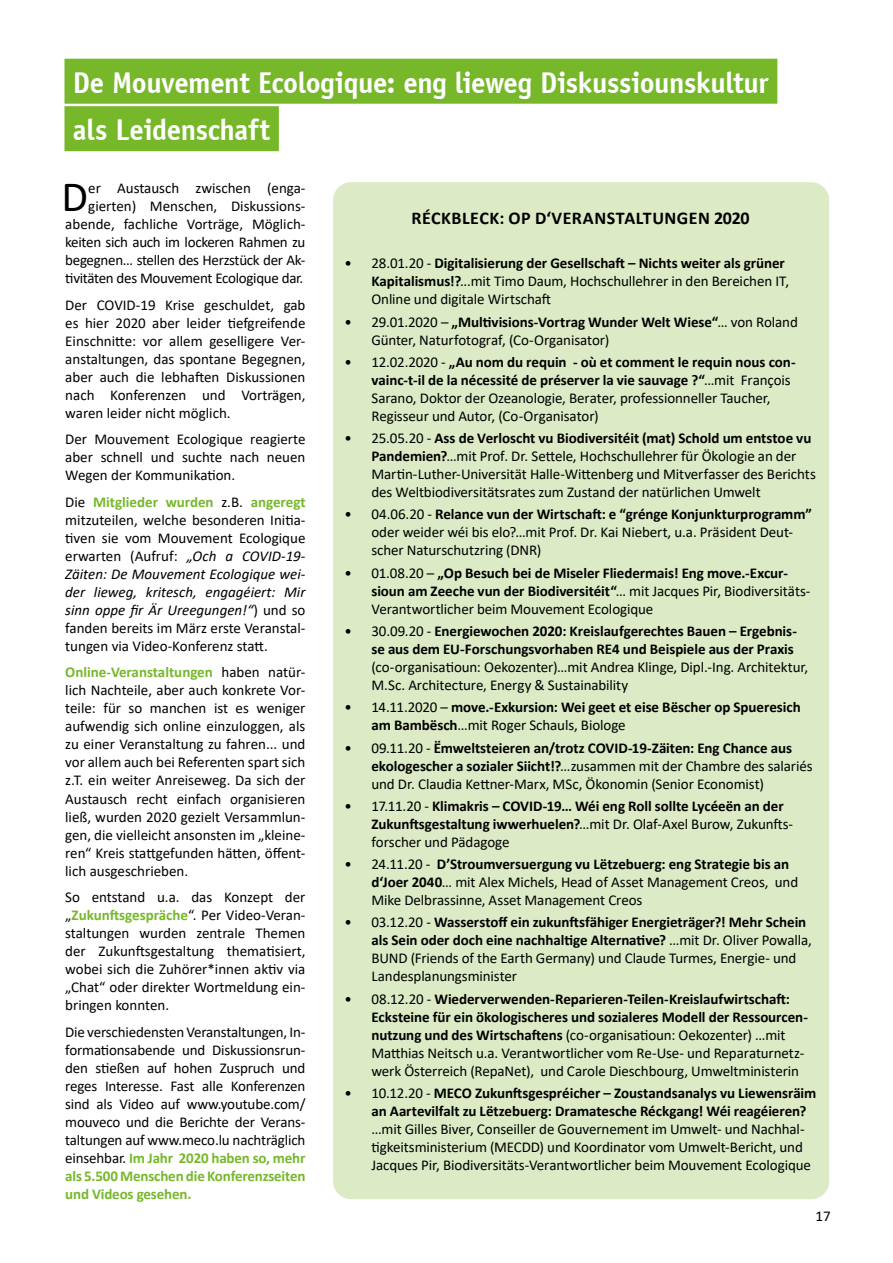
<style>
.page{position:relative;width:893px;height:1263px;background:#fff}
.page>*{position:absolute;margin:0;border:0;box-sizing:border-box;transform-origin:0 0}
.t1{font:43.35px "Calibri";color:#000}
.t2{font:700 30px/47.5px "Officina Sans";letter-spacing:-.015em;color:#fff;scale:.96 1}
.t3{font:700 18px "Calibri";letter-spacing:.03em;color:#000}
.t4{font:15px/18px "Calibri";letter-spacing:-.01em;color:#000}
.t5{font:700 15px/18px "Calibri";letter-spacing:-.005em;color:#000}
.s1{font-weight:700;color:#76b82a}
.s2{font-style:italic}
.s3{font-weight:700}
.s4{font-weight:400}
</style>
<div class="page">
<div style="left:64px;top:59px;width:713px;height:45px;background:#76b82a"></div>
<div style="left:64px;top:106px;width:215px;height:45px;background:#76b82a"></div>
<div style="left:333px;top:182px;width:496px;height:1017px;background:#dceac5;border-radius:18px"></div>
<h2 class="t2" style="left:73px;top:58px;width:726px">De Mouvement Ecologique: eng lieweg Diskussiounskultur als Leidenschaft</h2>
<p class="t4" style="left:65px;top:179px;width:242px;text-align:right">er Austausch zwischen (enga&shy;gierten) Menschen, Diskussions&shy;abende, fachliche Vorträge, Möglich&shy;keiten sich auch im lockeren Rahmen zu begegnen… stellen des Herzstück der Ak&shy;tivitäten des Mouvement Ecologique dar.</p>
<p class="t4" style="left:65px;top:296px;width:242px;text-align:justify">Der COVID-19 Krise geschuldet, gab es hier 2020 aber leider tiefgreifende Einschnitte: vor allem geselligere Ver&shy;anstaltungen, das spontane Begegnen, aber auch die lebhaften Diskussionen nach Konferenzen und Vorträgen, waren leider nicht möglich.</p>
<p class="t4" style="left:65px;top:430px;width:242px;text-align:justify">Der Mouvement Ecologique reagierte aber schnell und suchte nach neuen Wegen der Kommunikation.</p>
<p class="t4" style="left:65px;top:493px;width:242px;text-align:justify">Die <span class="s1">Mitglieder wurden</span> z.B. <span class="s1">angeregt </span>mitzuteilen, welche besonderen Initia&shy;tiven sie vom Mouvement Ecologique erwarten (Aufruf: <span class="s2">„Och a COVID-19- Zäiten: De Mouvement Ecologique wei&shy;der lieweg, kritesch, engagéiert: Mir sinn oppe fir Är Ureegungen!“</span>) und so fanden bereits im März erste Veranstal&shy;tungen via Video-Konferenz statt.</p>
<p class="t4" style="left:65px;top:663px;width:242px;text-align:justify"><span class="s1">Online-Veranstaltungen</span> haben natür&shy;lich Nachteile, aber auch konkrete Vor&shy;teile: für so manchen ist es weniger aufwendig sich online einzuloggen, als zu einer Veranstaltung zu fahren... und vor allem auch bei Referenten spart sich z.T. ein weiter Anreiseweg. Da sich der Austausch recht einfach organisieren ließ, wurden 2020 gezielt Versammlun&shy;gen, die vielleicht ansonsten im „kleine&shy;ren“ Kreis stattgefunden hätten, öffent&shy;lich ausgeschrieben.</p>
<p class="t4" style="left:65px;top:888px;width:242px;text-align:justify">So entstand u.a. das Konzept der „<span class="s1">Zukunftsgespräche</span>“. Per Video-Veran&shy;staltungen wurden zentrale Themen der Zukunftsgestaltung thematisiert, wobei sich die Zuhörer*innen aktiv via „Chat“ oder direkter Wortmeldung ein&shy;bringen konnten.</p>
<p class="t4" style="left:65px;top:1022px;width:242px;text-align:justify">Die verschiedensten Veranstaltungen, In&shy;formationsabende und Diskussionsrun&shy;den stießen auf hohen Zuspruch und reges Interesse. Fast alle Konferenzen sind als Video auf www.youtube.com/ mouveco und die Berichte der Verans&shy;taltungen auf www.meco.lu nachträglich einsehbar. <span class="s1">Im Jahr 2020 haben so, mehr als 5.500 Menschen die Konferenzseiten und Videos gesehen.</span></p>
<h1 class="t1" style="left:62px;top:167px;width:28px">D</h1>
<p class="t3" style="left:411px;top:205px;width:340px">RÉCKBLECK: OP D‘VERANSTALTUNGEN 2020</p>
<p class="t4" style="left:371px;top:254px;width:419px;text-indent:-27px">• 28.01.20 - <span class="s3">Digitalisierung der Gesellschaft – Nichts weiter als grüner<br>Kapitalismus!?</span>...mit Timo Daum, Hochschullehrer in den Bereichen IT,<br>Online und digitale Wirtschaft</p>
<p class="t4" style="left:371px;top:312px;width:428px;text-indent:-27px">• 29.01.2020 – <span class="s3">„Multivisions-Vortrag Wunder Welt Wiese“</span>… von Roland<br>Günter, Naturfotograf, (Co-Organisator)</p>
<p class="t4" style="left:371px;top:353px;width:426px;text-indent:-27px">• 12.02.2020 - <span class="s3">„Au nom du requin - où et comment le requin nous con&shy;vainc-t-il de la nécessité de préserver la vie sauvage ?“</span>…mit François Sarano, Doktor der Ozeanologie, Berater, professionneller Taucher, Regisseur und Autor, (Co-Organisator)</p>
<p class="t4" style="left:371px;top:429px;width:446px;text-indent:-27px">• 25.05.20 - <span class="s3">Ass de Verloscht vu Biodiversitéit (mat) Schold um entstoe vu Pandemien?</span>…mit Prof. Dr. Settele, Hochschullehrer für Ökologie an der Martin-Luther-Universität Halle-Wittenberg und Mitverfasser des Berichts des Weltbiodiversitätsrates zum Zustand der natürlichen Umwelt</p>
<p class="t4" style="left:371px;top:505px;width:442px;text-indent:-27px">• 04.06.20 - <span class="s3">Relance vun der Wirtschaft: e “grénge Konjunkturprogramm” </span>oder weider wéi bis elo?…mit Prof. Dr. Kai Niebert, u.a. Präsident Deut&shy;scher Naturschutzring (DNR)</p>
<p class="t5" style="left:371px;top:563px;width:441px;text-indent:-27px"><span class="s4">• 01.08.20 –</span> „Op Besuch bei de Miseler Fliedermais! Eng move.-Excur&shy;sioun am Zeeche vun der Biodiversitéit“<span class="s4">… mit Jacques Pir, Biodiversitäts-<br>Verantwortlicher beim Mouvement Ecologique</span></p>
<p class="t5" style="left:344px;top:622px;width:454px;text-align:right"><span class="s4">• 30.09.20 -</span> Energiewochen 2020: Kreislaufgerechtes Bauen – Ergebnis&shy;se aus dem EU-Forschungsvorhaben RE4 und Beispiele aus der Praxis</p>
<p class="t4" style="left:371px;top:658px;width:438px">(co-organisatioun: Oekozenter)…mit Andrea Klinge, Dipl.-Ing. Architektur,<br>M.Sc. Architecture, Energy &amp; Sustainability</p>
<p class="t5" style="left:371px;top:698px;width:431px;text-indent:-27px"><span class="s4">• 14.11.2020 –</span> move.-Exkursion: Wei geet et eise Bëscher op Spueresich am Bambësch<span class="s4">…mit Roger Schauls, Biologe</span></p>
<p class="t4" style="left:371px;top:738px;width:443px;text-indent:-27px">• 09.11.20 - <span class="s3">Ëmweltsteieren an/trotz COVID-19-Zäiten: Eng Chance aus ekologescher a sozialer Siicht!?</span>…zusammen mit der Chambre des salariés und Dr. Claudia Kettner-Marx, MSc, Ökonomin (Senior Economist)</p>
<p class="t5" style="left:371px;top:796px;width:423px;text-indent:-27px"><span class="s4">• 17.11.20 -</span> Klimakris – COVID-19… Wéi eng Roll sollte Lycéeën an der<br>Zukunftsgestaltung iwwerhuelen?<span class="s4">…mit Dr. Olaf-Axel Burow, Zukunfts&shy;forscher und Pädagoge</span></p>
<p class="t4" style="left:371px;top:855px;width:428px;text-indent:-27px">• 24.11.20 - <span class="s3">D’Stroumversuergung vu Lëtzebuerg: eng Strategie bis an d‘Joer 2040</span>… mit Alex Michels, Head of Asset Management Creos, und<br>Mike Delbrassinne, Asset Management Creos</p>
<p class="t4" style="left:371px;top:913px;width:442px;text-indent:-27px">• 03.12.20 - <span class="s3">Wasserstoff ein zukunftsfähiger Energieträger?! Mehr Schein als Sein oder doch eine nachhaltige Alternative?</span> …mit Dr. Oliver Powalla, BUND (Friends of the Earth Germany) und Claude Turmes, Energie- und Landesplanungsminister</p>
<p class="t4" style="left:371px;top:989px;width:438px;text-indent:-27px">• 08.12.20 - <span class="s3">Wiederverwenden-Reparieren-Teilen-Kreislaufwirtschaft:<br>Ecksteine für ein ökologischeres und sozialeres Modell der Ressourcen&shy;nutzung und des Wirtschaftens</span> (co-organisatioun: Oekozenter) …mit Matthias Neitsch u.a. Verantwortlicher vom Re-Use- und Reparaturnetz&shy;werk Österreich (RepaNet), und Carole Dieschbourg, Umweltministerin</p>
<p class="t5" style="left:371px;top:1083px;width:446px;text-indent:-27px"><span class="s4">• 10.12.20 -</span> MECO Zukunftsgespréicher – Zoustandsanalys vu Liewensräim an Aartevilfalt zu Lëtzebuerg: Dramatesche Réckgang! Wéi reagéieren?</p>
<p class="t4" style="left:371px;top:1119px;width:441px">…mit Gilles Biver, Conseiller de Gouvernement im Umwelt- und Nachhal&shy;tigkeitsministerium (MECDD) und Koordinator vom Umwelt-Bericht, und<br>Jacques Pir, Biodiversitäts-Verantwortlicher beim Mouvement Ecologique</p>
<p class="t4" style="left:815px;top:1207px;width:17px">17</p>
</div>
